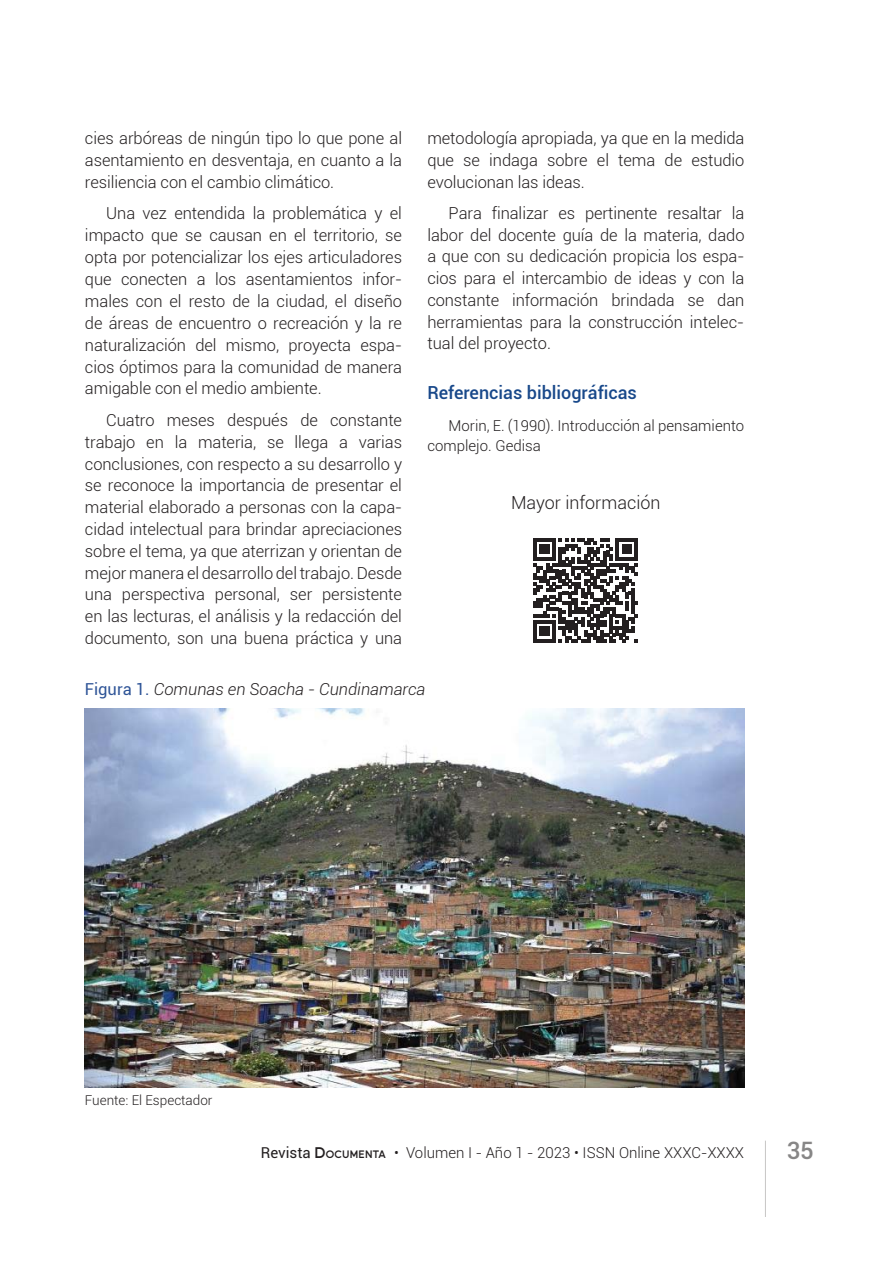
<style>
.page{position:relative;width:893px;height:1263px;background:#fff}
.page>*{position:absolute;margin:0;border:0;box-sizing:border-box;transform-origin:0 0}
.t1{font:500 24px "Roboto";color:#878686}
.t2{font:500 18px "Roboto";color:#18488a}
.t3{font:300 18px "Roboto";color:#231f20}
.t4{font:300 16.5px/21.8px "Roboto";letter-spacing:-.005em;color:#231f20;text-align:justify}
.t5{font:italic 300 16.5px "Roboto";color:#231f20}
.t6{font:300 15px/19.5px "Roboto";color:#231f20}
.t7{font:300 13.5px "Roboto";color:#231f20}
.s1{font-weight:400;font-style:normal;color:#2e5497}
.s2{font-weight:400}
.s3{font-family:"Mustica Pro";font-weight:600}
.s4{font-family:"Mustica Pro";font-weight:600;font-size:10.5px}
</style>
<div class="page">
<hr style="left:765px;top:1141px;width:1px;height:75px;background:#c7c6c5">
<img style="left:85px;top:709px;width:659px;height:379px">
<svg style="left:533px;top:538px;width:105px;height:105px"></svg>
<p class="t4" style="left:85px;top:128px;width:319px">cies arbóreas de ningún tipo lo que pone al asentamiento en desventaja, en cuanto a la resiliencia con el cambio climático.</p>
<p class="t4" style="left:85px;top:203px;width:319px;text-indent:21px">Una vez entendida la problemática y el impacto que se causan en el territorio, se opta por potencializar los ejes articuladores que conecten a los asentamientos infor&shy;males con el resto de la ciudad, el diseño de áreas de encuentro o recreación y la re naturalización del mismo, proyecta espa&shy;cios óptimos para la comunidad de manera amigable con el medio ambiente.</p>
<p class="t4" style="left:85px;top:409px;width:319px;text-indent:21px">Cuatro meses después de constante trabajo en la materia, se llega a varias conclusiones, con respecto a su desarrollo y se reconoce la importancia de presentar el material elaborado a personas con la capa&shy;cidad intelectual para brindar apreciaciones sobre el tema, ya que aterrizan y orientan de mejor manera el desarrollo del trabajo. Desde una perspectiva personal, ser persistente en las lecturas, el análisis y la redacción del documento, son una buena práctica y una</p>
<p class="t4" style="left:427px;top:128px;width:319px">metodología apropiada, ya que en la medida que se indaga sobre el tema de estudio evolucionan las ideas.</p>
<p class="t4" style="left:427px;top:202px;width:319px;text-indent:21px">Para finalizar es pertinente resaltar la labor del docente guía de la materia, dado a que con su dedicación propicia los espa&shy;cios para el intercambio de ideas y con la constante información brindada se dan herramientas para la construcción intelec&shy;tual del proyecto.</p>
<p class="t2" style="left:427px;top:382px;width:211px">Referencias bibliográficas</p>
<p class="t6" style="left:427px;top:416px;width:318px;text-indent:21px">Morin, E. (1990). Introducción al pensamiento complejo. Gedisa</p>
<p class="t3" style="left:511px;top:492px;width:151px">Mayor información</p>
<p class="t5" style="left:85px;top:680px;width:342px"><span class="s1">Figura 1.</span> Comunas en Soacha - Cundinamarca</p>
<p class="t7" style="left:85px;top:1093px;width:129px">Fuente: El Espectador</p>
<p class="t6" style="left:261px;top:1144px;width:485px"><span class="s2">Revista</span> <span class="s3">D</span><span class="s4">OCUMENTA</span> • Volumen I - Año 1 - 2023 • ISSN Online XXXC-XXXX</p>
<h1 class="t1" style="left:787px;top:1136px;width:29px">35</h1>
</div>
